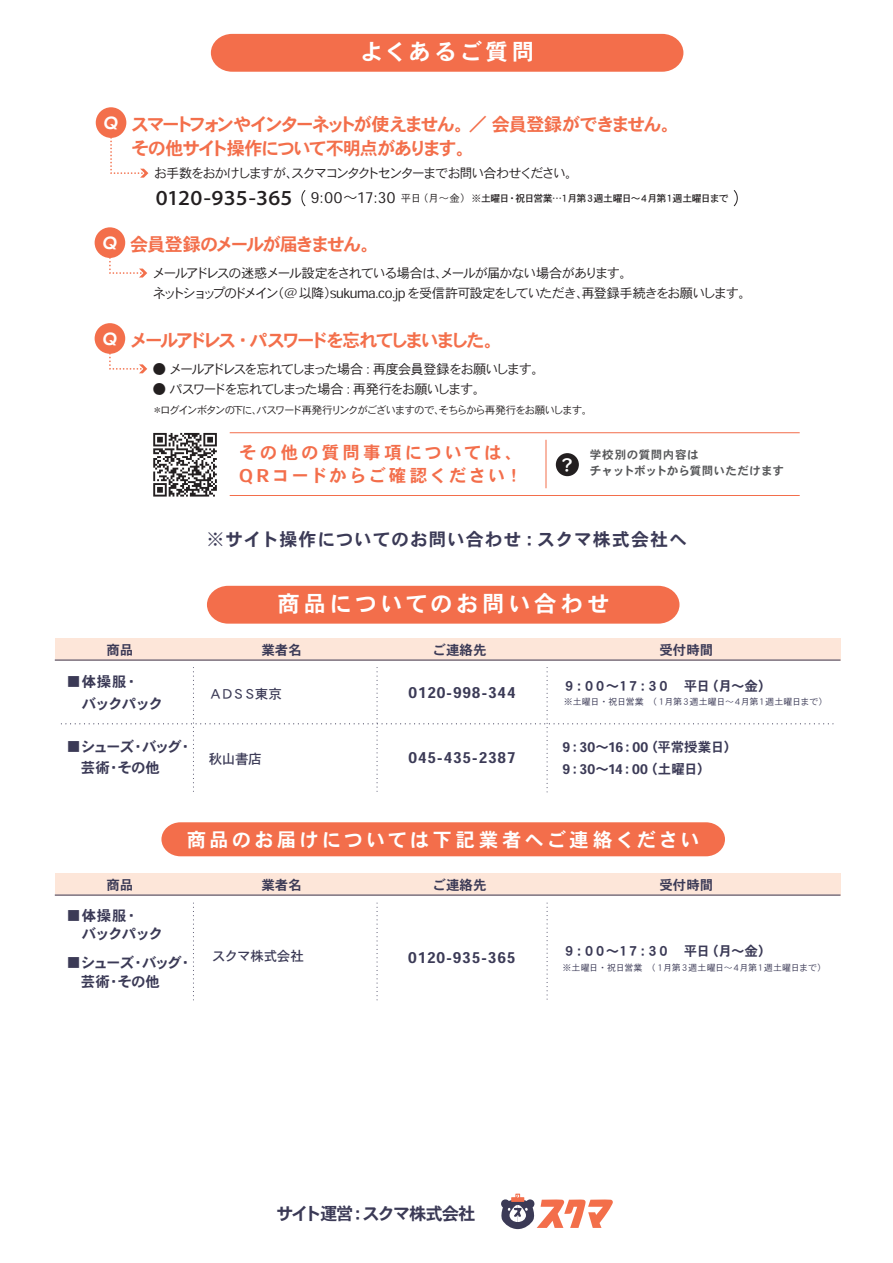
<style>
.page{position:relative;width:893px;height:1263px;background:#fff}
.page>*{position:absolute;margin:0;border:0;box-sizing:border-box;transform-origin:0 0}
.t1{font:22.5px "Heisei Kaku Go Std W7";letter-spacing:.14em;color:#fff}
.t2{font:19.5px "Heisei Kaku Go Std W7";letter-spacing:.15em;color:#fff}
.t3{font:italic 600 18.45px "Futura PT";color:#fff}
.t4{font:18.15px/24.8px "Heisei Kaku Go Std W7";letter-spacing:-.105em;color:#f36f4b}
.t5{font:18.15px "Heisei Kaku Go Std W7";letter-spacing:-.16em;color:#f36f4b}
.t6{font:18.15px "Heisei Kaku Go Std W7";letter-spacing:-.1em;color:#f36f4b}
.t7{font:18px "Heisei Kaku Go Std W7";letter-spacing:.035em;color:#3b3a56}
.t8{font:17.55px/23.1px "Heisei Kaku Go Std W7";letter-spacing:.145em;color:#f36e4b}
.t9{font:17.4px "Heisei Kaku Go Std W7";letter-spacing:-.08em;color:#3b3a56}
.t10{font:15px "Heisei Kaku Go Std W7";letter-spacing:.05em;color:#3b3a56}
.t11{font:14.55px/21.1px "Heisei Kaku Go Std W7";letter-spacing:-.09em;color:#3b3a56}
.t12{font:14.55px/21.1px "Heisei Kaku Go Std W7";letter-spacing:-.07em;color:#3b3a56}
.t13{font:13.5px/22.4px "Heisei Kaku Go Std W7";color:#3b3a56}
.t14{font:13.5px "Heisei Kaku Go Std W5";letter-spacing:-.03em;color:#3b3a56}
.t15{font:13.2px/19.8px "Heisei Kaku Go Std W3";letter-spacing:-.11em;color:#231f20}
.t16{font:13.2px "Heisei Kaku Go Std W3";letter-spacing:-.13em;color:#231f20}
.t17{font:11.55px/16.5px "Heisei Kaku Go Std W7";letter-spacing:.02em;color:#57585a}
.t18{font:10.5px "Heisei Kaku Go Std W3";letter-spacing:-.11em;color:#231f20}
.t19{font:9.9px "Heisei Kaku Go Std W5";letter-spacing:-.085em;color:#231f20}
.t20{font:9px "Heisei Kaku Go Std W3";letter-spacing:-.045em;color:#3b3a56}
.s1{font-size:21.45px}
.s2{font-family:"Heisei Kaku Go Std W3";font-size:14.85px}
.s3{font-family:"Heisei Kaku Go Std W3";font-size:10.35px}
</style>
<div class="page">
<div style="left:211px;top:34px;width:472px;height:38px;background:#f36e4b"></div>
<div style="left:207px;top:586px;width:472px;height:38px;background:#f36e4b"></div>
<div style="left:55px;top:638px;width:785px;height:22px;background:#fde6d9"></div>
<hr style="left:55px;top:660px;width:785px;height:1px;background:#3b3a56">
<svg style="left:61px;top:667px;width:773px;height:126px"></svg>
<svg style="left:377px;top:903px;width:1px;height:98px"></svg>
<svg style="left:193px;top:903px;width:1px;height:98px"></svg>
<svg style="left:547px;top:903px;width:1px;height:97px"></svg>
<div style="left:55px;top:873px;width:785px;height:22px;background:#fde6d9"></div>
<hr style="left:55px;top:895px;width:785px;height:1px;background:#3b3a56">
<svg style="left:501px;top:1193px;width:112px;height:36px"></svg>
<div style="left:96px;top:107px;width:30px;height:31px;background:#f36f4b;border-radius:50%"></div>
<svg style="left:110px;top:138px;width:38px;height:40px"></svg>
<svg style="left:301px;top:190px;width:5px;height:17px"></svg>
<svg style="left:733px;top:190px;width:5px;height:17px"></svg>
<hr style="left:230px;top:432px;width:570px;height:1px;background:#f36e4b">
<hr style="left:230px;top:495px;width:570px;height:1px;background:#f36e4b">
<svg style="left:153px;top:433px;width:64px;height:64px"></svg>
<div style="left:95px;top:227px;width:30px;height:31px;background:#f36f4b;border-radius:50%"></div>
<svg style="left:109px;top:258px;width:38px;height:19px"></svg>
<div style="left:95px;top:323px;width:30px;height:31px;background:#f36f4b;border-radius:50%"></div>
<svg style="left:109px;top:354px;width:38px;height:19px"></svg>
<hr style="left:546px;top:440px;width:1px;height:48px;background:#f36e4b">
<div style="left:556px;top:453px;width:23px;height:23px;background:#231f20;border-radius:50%"></div>
<div style="left:161px;top:822px;width:564px;height:34px;background:#f36e4b"></div>
<h1 class="t1" style="left:361px;top:38px;width:175px">よくあるご質問</h1>
<h3 class="t3" style="left:103px;top:111px;width:16px">Q</h3>
<h3 class="t4" style="left:131px;top:112px;width:550px">スマートフォンやインターネットが使えません。／ 会員登録ができません。その他サイト操作について不明点があります。</h3>
<p class="t15" style="left:154px;top:164px;width:426px">お手数をおかけしますが、スクマコンタクトセンターまでお問い合わせください。</p>
<p class="t19" style="left:156px;top:193px;width:574px"><span class="s1">0120-935-365</span> <span class="s2">9:00～17:30</span> <span class="s3">平日（月～金）</span>※土曜日・祝日営業…１月第３週土曜日～４月第１週土曜日まで</p>
<h3 class="t3" style="left:102px;top:231px;width:16px">Q</h3>
<h3 class="t6" style="left:130px;top:233px;width:250px">会員登録のメールが届きません。</h3>
<p class="t15" style="left:153px;top:263px;width:600px">メールアドレスの迷惑メール設定をされている場合は、メールが届かない場合があります。<br>ネットショップのドメイン（@ 以降）sukuma.co.jp を受信許可設定をしていただき、再登録手続きをお願いします。</p>
<h3 class="t3" style="left:102px;top:326px;width:16px">Q</h3>
<h3 class="t5" style="left:130px;top:329px;width:374px">メールアドレス・パスワードを忘れてしまいました。</h3>
<p class="t16" style="left:153px;top:360px;width:393px">● メールアドレスを忘れてしまった場合：再度会員登録をお願いします。</p>
<p class="t15" style="left:153px;top:379px;width:335px">● パスワードを忘れてしまった場合：再発行をお願いします。</p>
<p class="t18" style="left:152px;top:403px;width:442px">＊ログインボタンの下に、パスワード再発行リンクがございますので、そちらから再発行をお願いします。</p>
<h3 class="t8" style="left:239px;top:441px;width:285px">その他の質問事項については、<br>QRコードからご確認ください！</h3>
<p class="t17" style="left:559px;top:446px;width:226px;text-indent:31px">学校別の質問内容は<br><sup>？</sup> チャットボットから質問いただけます</p>
<h3 class="t7" style="left:207px;top:528px;width:482px">※サイト操作についてのお問い合わせ：スクマ株式会社へ</h3>
<h1 class="t1" style="left:278px;top:590px;width:333px">商品についてのお問い合わせ</h1>
<p class="t13" style="left:106px;top:639px;width:28px">商品</p>
<p class="t13" style="left:261px;top:639px;width:42px">業者名</p>
<p class="t13" style="left:432px;top:639px;width:55px">ご連絡先</p>
<p class="t13" style="left:659px;top:639px;width:55px">受付時間</p>
<p class="t12" style="left:66px;top:672px;width:98px">■体操服・<br>　バックパック</p>
<p class="t11" style="left:66px;top:736px;width:128px">■シューズ・バッグ・　芸術・その他</p>
<p class="t14" style="left:209px;top:686px;width:75px">ＡＤＳＳ東京</p>
<p class="t14" style="left:209px;top:751px;width:54px">秋山書店</p>
<p class="t10" style="left:409px;top:683px;width:109px">0120-998-344</p>
<p class="t10" style="left:409px;top:748px;width:109px">045-435-2387</p>
<p class="t13" style="left:563px;top:675px;width:210px">９：００～１７：３０　平日（月～金）</p>
<p class="t20" style="left:564px;top:696px;width:265px">※土曜日・祝日営業　（１月第３週土曜日～４月第１週土曜日まで）</p>
<p class="t13" style="left:563px;top:736px;width:176px">9：30～16：00（平常授業日）<br>9：30～14：00（土曜日）</p>
<h2 class="t2" style="left:187px;top:827px;width:514px">商品のお届けについては下記業者へご連絡ください</h2>
<p class="t13" style="left:106px;top:874px;width:28px">商品</p>
<p class="t13" style="left:261px;top:874px;width:42px">業者名</p>
<p class="t13" style="left:432px;top:874px;width:55px">ご連絡先</p>
<p class="t13" style="left:659px;top:874px;width:55px">受付時間</p>
<p class="t12" style="left:66px;top:907px;width:98px;line-height:18.1px">■体操服・<br>　バックパック</p>
<p class="t11" style="left:66px;top:954px;width:128px;line-height:18.1px">■シューズ・バッグ・　芸術・その他</p>
<p class="t14" style="left:212px;top:948px;width:93px">スクマ株式会社</p>
<p class="t10" style="left:408px;top:948px;width:109px">0120-935-365</p>
<p class="t13" style="left:563px;top:940px;width:210px">９：００～１７：３０　平日（月～金）</p>
<p class="t20" style="left:563px;top:961px;width:265px">※土曜日・祝日営業　（１月第３週土曜日～４月第１週土曜日まで）</p>
<h3 class="t9" style="left:276px;top:1203px;width:201px">サイト運営：スクマ株式会社</h3>
</div>
